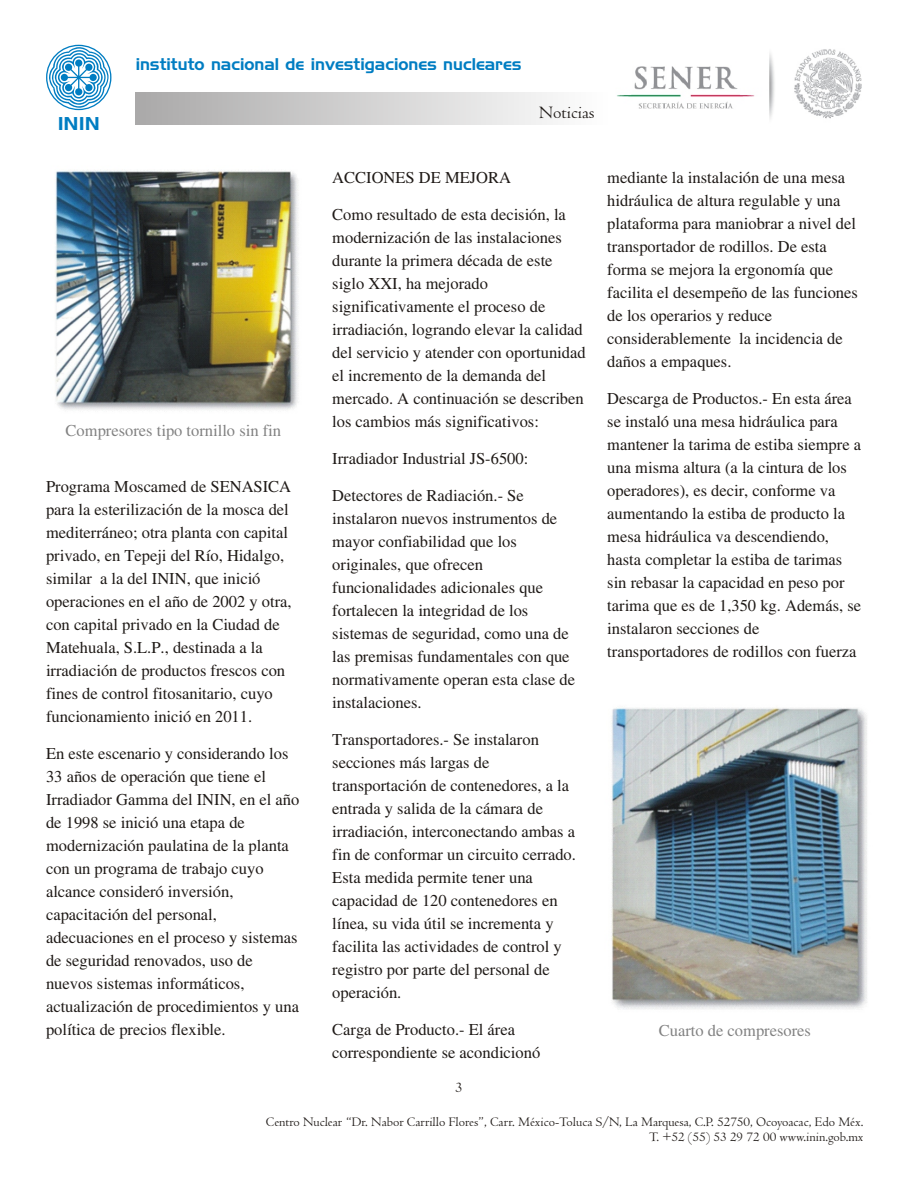
<style>
.page{position:relative;width:918px;height:1188px;background:#fff}
.page>*{position:absolute;margin:0;border:0;box-sizing:border-box;transform-origin:0 0}
.t1{font:18px "Centaur";color:#1f1a17}
.t2{font:18px "Handel Gothic BT";color:#007dc2;scale:1.07 1}
.t3{font:16.5px/23px "Times";color:#1f1a17}
.t4{font:16.5px "Times";color:#828282}
.t5{font:16.5px "Handel Gothic BT";color:#007dc2}
.t6{font:15px "Centaur";color:#1f1a17}
.t7{font:13.5px/15.3px "Centaur";color:#1f1a17;text-align:right}
</style>
<div class="page">
<img style="left:617px;top:49px;width:245px;height:70px">
<svg style="left:46px;top:45px;width:65px;height:65px"></svg>
<div style="left:136px;top:93px;width:472px;height:32px;background:linear-gradient(to right,#aaa9a9,#fefefe)"></div>
<img style="left:55px;top:171px;width:244px;height:239px">
<img style="left:611px;top:707px;width:256px;height:302px">
<p class="t2" style="left:58px;top:116px;width:41px">ININ</p>
<p class="t5" style="left:136px;top:57px;width:387px">instituto nacional de investigaciones nucleares</p>
<p class="t1" style="left:539px;top:105px;width:57px">Noticias</p>
<p class="t4" style="left:66px;top:425px;width:217px">Compresores tipo tornillo sin fin</p>
<p class="t3" style="left:46px;top:477px;width:247px">Programa Moscamed de SENASICA para la esterilización de la mosca del mediterráneo; otra planta con capital privado, en Tepeji del Río, Hidalgo, similar a la del ININ, que inició operaciones en el año de 2002 y otra, con capital privado en la Ciudad de Matehuala, S.L.P., destinada a la irradiación de productos frescos con fines de control fitosanitario, cuyo funcionamiento inició en 2011.</p>
<p class="t3" style="left:46px;top:744px;width:255px">En este escenario y considerando los 33 años de operación que tiene el Irradiador Gamma del ININ, en el año de 1998 se inició una etapa de modernización paulatina de la planta con un programa de trabajo cuyo alcance consideró inversión, capacitación del personal, adecuaciones en el proceso y sistemas de seguridad renovados, uso de nuevos sistemas informáticos, actualización de procedimientos y una política de precios flexible.</p>
<p class="t3" style="left:332px;top:168px;width:180px">ACCIONES DE MEJORA</p>
<p class="t3" style="left:332px;top:204px;width:255px">Como resultado de esta decisión, la modernización de las instalaciones durante la primera década de este siglo XXI, ha mejorado significativamente el proceso de irradiación, logrando elevar la calidad del servicio y atender con oportunidad el incremento de la demanda del mercado. A continuación se describen los cambios más significativos:</p>
<p class="t3" style="left:332px;top:448px;width:198px">Irradiador Industrial JS-6500:</p>
<p class="t3" style="left:332px;top:485px;width:244px">Detectores de Radiación.- Se instalaron nuevos instrumentos de mayor confiabilidad que los originales, que ofrecen funcionalidades adicionales que fortalecen la integridad de los sistemas de seguridad, como una de las premisas fundamentales con que normativamente operan esta clase de instalaciones.</p>
<p class="t3" style="left:332px;top:729px;width:245px">Transportadores.- Se instalaron secciones más largas de transportación de contenedores, a la entrada y salida de la cámara de irradiación, interconectando ambas a fin de conformar un circuito cerrado.<br>Esta medida permite tener una capacidad de 120 contenedores en línea, su vida útil se incrementa y facilita las actividades de control y registro por parte del personal de operación.</p>
<p class="t3" style="left:332px;top:1019px;width:210px">Carga de Producto.- El área correspondiente se acondicionó</p>
<p class="t6" style="left:455px;top:1082px;width:9px">3</p>
<p class="t3" style="left:607px;top:168px;width:252px">mediante la instalación de una mesa hidráulica de altura regulable y una plataforma para maniobrar a nivel del transportador de rodillos. De esta forma se mejora la ergonomía que facilita el desempeño de las funciones de los operarios y reduce considerablemente la incidencia de daños a empaques.</p>
<p class="t3" style="left:607px;top:389px;width:255px">Descarga de Productos.- En esta área se instaló una mesa hidráulica para mantener la tarima de estiba siempre a una misma altura (a la cintura de los operadores), es decir, conforme va aumentando la estiba de producto la mesa hidráulica va descendiendo, hasta completar la estiba de tarimas sin rebasar la capacidad en peso por tarima que es de 1,350 kg. Además, se instalaron secciones de transportadores de rodillos con fuerza</p>
<p class="t4" style="left:659px;top:1024px;width:154px">Cuarto de compresores</p>
<p class="t7" style="left:266px;top:1116px;width:599px">Centro Nuclear “Dr. Nabor Carrillo Flores”, Carr. México-Toluca S/N, La Marquesa, C.P. 52750, Ocoyoacac, Edo Méx.<br>T. +52 (55) 53 29 72 00 www.inin.gob.mx</p>
</div>
